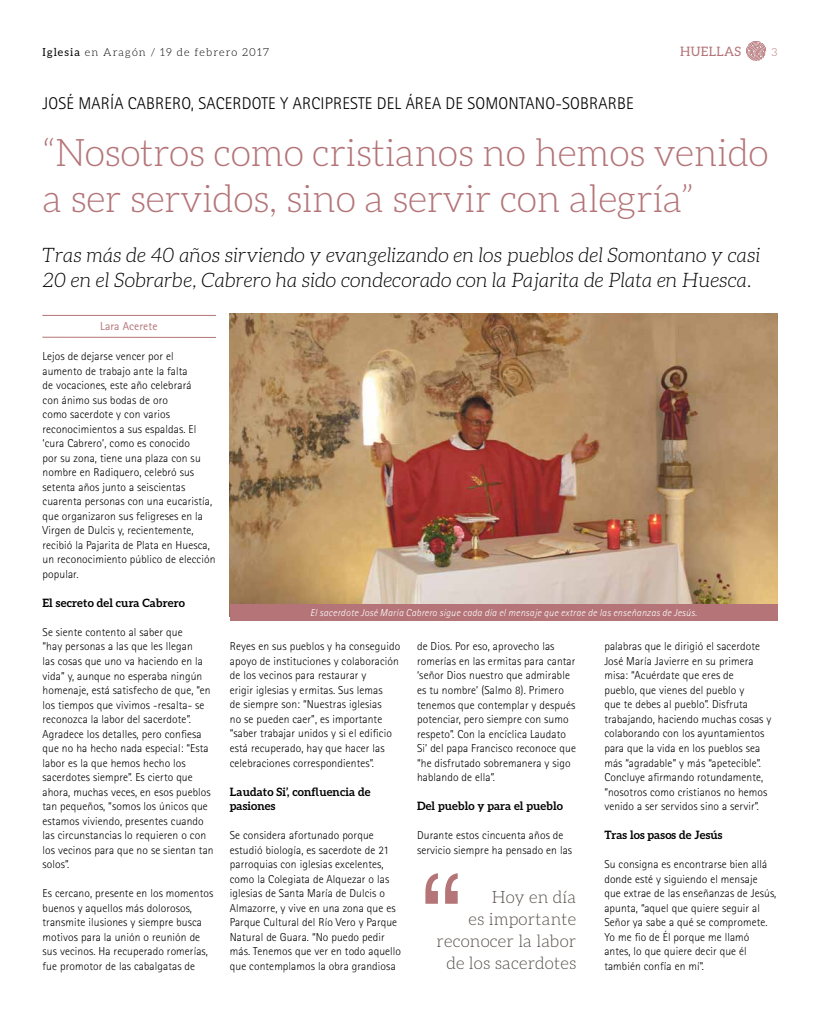
<style>
.page{position:relative;width:820px;height:1021px;background:#fff}
.page>*{position:absolute;margin:0;border:0;box-sizing:border-box;transform-origin:0 0}
.t1{font:120px "Helvetica";color:#b47478}
.t2{font:300 38px/45.6px "Aleo";letter-spacing:-.01em;color:#b47478}
.t3{font:italic 300 20px/25px "Aleo";letter-spacing:.01em;color:#000}
.t4{font:300 17px "Rotis Sans Serif";letter-spacing:.01em;color:#000}
.t5{font:300 17px/22px "Aleo";letter-spacing:.01em;color:#544d48;text-align:right}
.t6{font:13px "Aleo";letter-spacing:.025em;color:#b47478}
.t7{font:300 11.5px/14.5px "Rotis Sans Serif";letter-spacing:.01em;color:#000}
.t8{font:700 11.5px/14.5px "Aleo";letter-spacing:.01em;color:#000}
.t9{font:11.5px "Rotis Sans Serif";letter-spacing:.01em;color:#b47478}
.t10{font:300 11px "Aleo";letter-spacing:.1em;color:#000}
.t11{font:300 11px "Aleo";color:#b47478}
.t12{font:italic 300 10px "Rotis Sans Serif";letter-spacing:.025em;color:#fff}
.s1{font-weight:400}
</style>
<div class="page">
<svg style="left:746px;top:41px;width:19px;height:20px"></svg>
<img style="left:230px;top:314px;width:547px;height:290px">
<div style="left:230px;top:604px;width:547px;height:16px;background:#b47478"></div>
<hr style="left:42px;top:315px;width:174px;height:1px;background:#b47478">
<hr style="left:42px;top:337px;width:174px;height:1px;background:#b47478">
<p class="t10" style="left:43px;top:46px;width:228px"><span class="s1">Iglesia</span> en Aragón / 19 de febrero 2017</p>
<p class="t6" style="left:680px;top:44px;width:63px">HUELLAS</p>
<p class="t11" style="left:771px;top:46px;width:7px">3</p>
<h3 class="t4" style="left:43px;top:93px;width:592px">JOSÉ MARÍA CABRERO, SACERDOTE Y ARCIPRESTE DEL ÁREA DE SOMONTANO-SOBRARBE</h3>
<h2 class="t2" style="left:43px;top:130px;width:727px">“Nosotros como cristianos no hemos venido a ser servidos, sino a servir con alegría”</h2>
<h3 class="t3" style="left:43px;top:242px;width:718px">Tras más de 40 años sirviendo y evangelizando en los pueblos del Somontano y casi<br>20 en el Sobrarbe, Cabrero ha sido condecorado con la Pajarita de Plata en Huesca.</h3>
<p class="t9" style="left:100px;top:320px;width:59px">Lara Acerete</p>
<p class="t7" style="left:43px;top:349px;width:174px">Lejos de dejarse vencer por el aumento de trabajo ante la falta<br>de vocaciones, este año celebrará<br>con ánimo sus bodas de oro<br>como sacerdote y con varios reconocimientos a sus espaldas. El ‘cura Cabrero’, como es conocido<br>por su zona, tiene una plaza con su nombre en Radiquero, celebró sus setenta años junto a seiscientas cuarenta personas con una eucaristía, que organizaron sus feligreses en la<br>Virgen de Dulcis y, recientemente, recibió la Pajarita de Plata en Huesca, un reconocimiento público de elección popular.</p>
<p class="t8" style="left:43px;top:595px;width:144px">El secreto del cura Cabrero</p>
<p class="t7" style="left:43px;top:625px;width:172px">Se siente contento al saber que<br>“hay personas a las que les llegan<br>las cosas que uno va haciendo en la vida” y, aunque no esperaba ningún homenaje, está satisfecho de que, “en los tiempos que vivimos -resalta- se reconozca la labor del sacerdote”.<br>Agradece los detalles, pero confiesa que no ha hecho nada especial: “Esta labor es la que hemos hecho los sacerdotes siempre”. Es cierto que ahora, muchas veces, en esos pueblos tan pequeños, “somos los únicos que estamos viviendo, presentes cuando las circunstancias lo requieren o con los vecinos para que no se sientan tan solos”.</p>
<p class="t7" style="left:43px;top:886px;width:172px">Es cercano, presente en los momentos buenos y aquellos más dolorosos, transmite ilusiones y siempre busca motivos para la unión o reunión de sus vecinos. Ha recuperado romerías, fue promotor de las cabalgatas de</p>
<p class="t12" style="left:310px;top:607px;width:388px">El sacerdote José María Cabrero sigue cada día el mensaje que extrae de las enseñanzas de Jesús.</p>
<p class="t7" style="left:230px;top:639px;width:172px">Reyes en sus pueblos y ha conseguido apoyo de instituciones y colaboración de los vecinos para restaurar y<br>erigir iglesias y ermitas. Sus lemas<br>de siempre son: “Nuestras iglesias<br>no se pueden caer”, es importante “saber trabajar unidos y si el edificio está recuperado, hay que hacer las celebraciones correspondientes”.</p>
<p class="t8" style="left:230px;top:784px;width:142px">Laudato Si’, confluencia de pasiones</p>
<p class="t7" style="left:230px;top:827px;width:173px">Se considera afortunado porque estudió biología, es sacerdote de 21 parroquias con iglesias excelentes, como la Colegiata de Alquezar o las iglesias de Santa María de Dulcis o Almazorre, y vive en una zona que es Parque Cultural del Río Vero y Parque Natural de Guara. “No puedo pedir más. Tenemos que ver en todo aquello que contemplamos la obra grandiosa</p>
<p class="t7" style="left:417px;top:639px;width:160px">de Dios. Por eso, aprovecho las romerías en las ermitas para cantar ‘señor Dios nuestro que admirable es tu nombre’ (Salmo 8). Primero tenemos que contemplar y después potenciar, pero siempre con sumo respeto”. Con la encíclica Laudato<br>Si’ del papa Francisco reconoce que “he disfrutado sobremanera y sigo hablando de ella”.</p>
<p class="t8" style="left:417px;top:798px;width:147px">Del pueblo y para el pueblo</p>
<p class="t7" style="left:417px;top:828px;width:156px">Durante estos cincuenta años de servicio siempre ha pensado en las</p>
<h1 class="t1" style="left:420px;top:825px;width:41px">“</h1>
<h3 class="t5" style="left:436px;top:886px;width:141px">Hoy en día<br>es importante reconocer la labor</h3>
<h3 class="t5" style="left:446px;top:952px;width:131px">de los sacerdotes</h3>
<p class="t7" style="left:604px;top:639px;width:168px">palabras que le dirigió el sacerdote José María Javierre en su primera misa: “Acuérdate que eres de<br>pueblo, que vienes del pueblo y<br>que te debes al pueblo”. Disfruta trabajando, haciendo muchas cosas y colaborando con los ayuntamientos para que la vida en los pueblos sea más “agradable” y más “apetecible”.<br>Concluye afirmando rotundamente, “nosotros como cristianos no hemos venido a ser servidos sino a servir”.</p>
<p class="t8" style="left:604px;top:827px;width:119px">Tras los pasos de Jesús</p>
<p class="t7" style="left:604px;top:857px;width:173px">Su consigna es encontrarse bien allá donde esté y siguiendo el mensaje que extrae de las enseñanzas de Jesús, apunta, “aquel que quiere seguir al<br>Señor ya sabe a qué se compromete.<br>Yo me fio de Él porque me llamó antes, lo que quiere decir que él también confía en mí”.</p>
</div>
